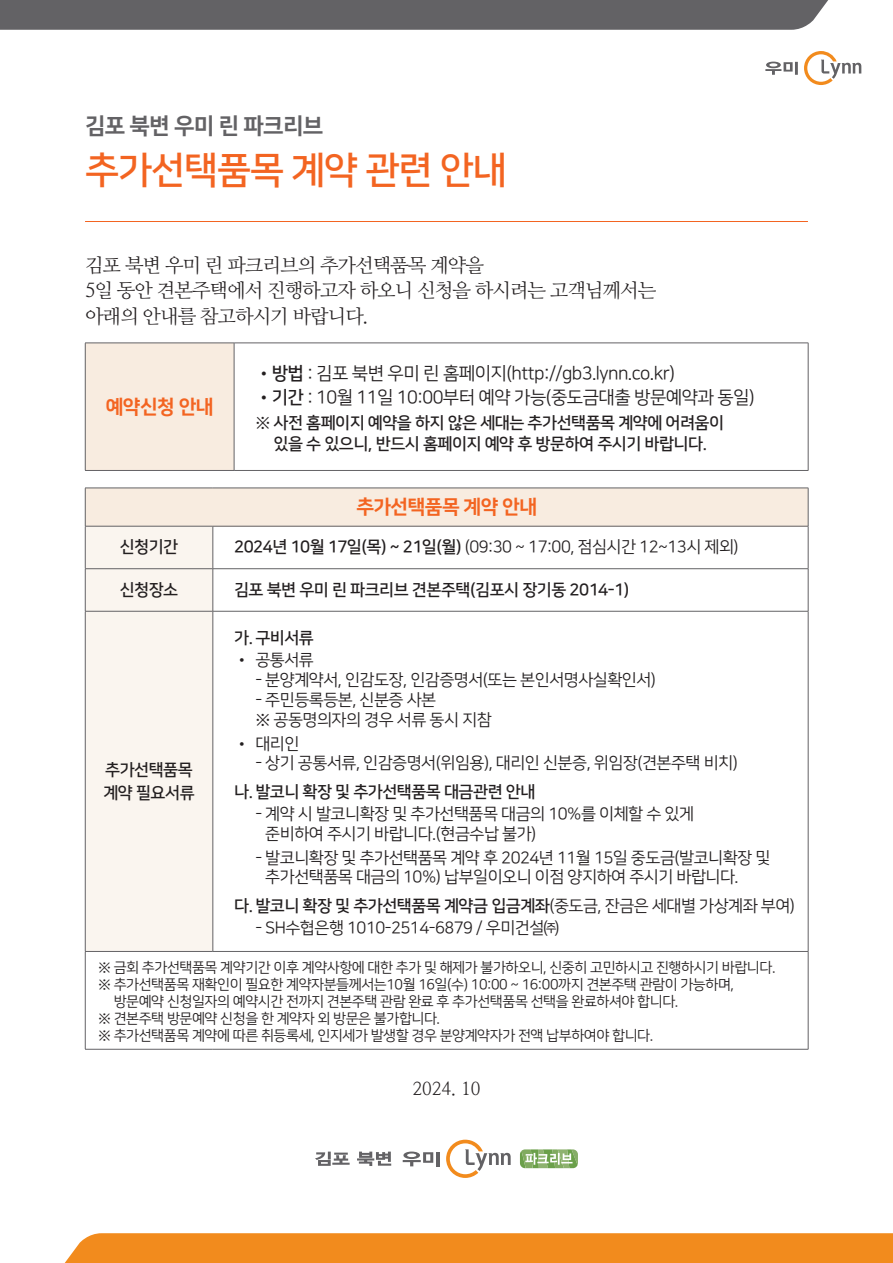
<style>
.page{position:relative;width:893px;height:1263px;background:#fff}
.page>*{position:absolute;margin:0;border:0;box-sizing:border-box;transform-origin:0 0}
.t1{font:37.5px "Nanum Square OTFB";letter-spacing:-.03em;color:#f36421}
.t2{font:22.5px "Nanum Square OTFEB";letter-spacing:-.03em;color:#636265}
.t3{font:19.5px/25.5px "Nanum Myeongjo OTF";letter-spacing:-.05em;color:#231f20}
.t4{font:19.5px "Nanum Square OTFEB";letter-spacing:-.03em;color:#f36421}
.t5{font:18px "Nanum Square OTFR";letter-spacing:-.03em;color:#231f20}
.t6{font:18px "Nanum Myeongjo OTF";color:#231f20}
.t7{font:16.5px/19.8px "Nanum Square OTFR";letter-spacing:-.03em;color:#231f20}
.t8{font:16.5px/21px "Nanum Square OTFB";letter-spacing:-.03em;color:#231f20;text-align:center}
.t9{font:14.25px "Nanum Square OTFR";letter-spacing:-.03em;color:#231f20}
.s1{font-family:"Nanum Gothic OTF"}
.s2{font-family:"Nanum Square OTFB"}
.s3{font-family:"Nanum Square OTFR"}
</style>
<div class="page">
<div style="left:0;top:0;width:828px;height:30px;background:#636265"></div>
<div style="left:64px;top:1233px;width:829px;height:30px;background:#f28b1d"></div>
<svg style="left:765px;top:62px;width:33px;height:13px"></svg>
<svg style="left:804px;top:51px;width:57px;height:34px"></svg>
<div style="left:85px;top:343px;width:149px;height:127px;background:#f8ece0"></div>
<hr style="left:85px;top:343px;width:149px;height:1px;background:#636265">
<hr style="left:85px;top:343px;width:1px;height:127px;background:#636265">
<hr style="left:234px;top:343px;width:574px;height:1px;background:#636265">
<hr style="left:234px;top:343px;width:1px;height:127px;background:#636265">
<hr style="left:808px;top:343px;width:1px;height:127px;background:#636265">
<hr style="left:85px;top:470px;width:149px;height:1px;background:#636265">
<hr style="left:234px;top:470px;width:574px;height:1px;background:#636265">
<div style="left:85px;top:488px;width:723px;height:38px;background:#f8ece0"></div>
<div style="left:86px;top:527px;width:127px;height:424px;background:#faf5ef"></div>
<hr style="left:85px;top:488px;width:128px;height:1px;background:#636265">
<hr style="left:85px;top:488px;width:1px;height:38px;background:#636265">
<hr style="left:213px;top:488px;width:595px;height:1px;background:#636265">
<hr style="left:808px;top:488px;width:1px;height:38px;background:#636265">
<hr style="left:85px;top:526px;width:128px;height:1px;background:#636265">
<hr style="left:85px;top:526px;width:1px;height:42px;background:#636265">
<hr style="left:213px;top:526px;width:595px;height:1px;background:#636265">
<hr style="left:213px;top:526px;width:1px;height:42px;background:#636265">
<hr style="left:808px;top:526px;width:1px;height:42px;background:#636265">
<hr style="left:85px;top:568px;width:128px;height:1px;background:#636265">
<hr style="left:85px;top:569px;width:1px;height:42px;background:#636265">
<hr style="left:213px;top:568px;width:595px;height:1px;background:#636265">
<hr style="left:213px;top:569px;width:1px;height:42px;background:#636265">
<hr style="left:808px;top:569px;width:1px;height:42px;background:#636265">
<hr style="left:85px;top:611px;width:128px;height:1px;background:#636265">
<hr style="left:85px;top:611px;width:1px;height:340px;background:#636265">
<hr style="left:213px;top:611px;width:595px;height:1px;background:#636265">
<hr style="left:213px;top:611px;width:1px;height:340px;background:#636265">
<hr style="left:808px;top:611px;width:1px;height:340px;background:#636265">
<hr style="left:85px;top:951px;width:128px;height:1px;background:#636265">
<hr style="left:85px;top:952px;width:1px;height:97px;background:#636265">
<hr style="left:213px;top:951px;width:595px;height:1px;background:#636265">
<hr style="left:808px;top:952px;width:1px;height:97px;background:#636265">
<hr style="left:85px;top:1049px;width:128px;height:1px;background:#636265">
<hr style="left:213px;top:1049px;width:595px;height:1px;background:#636265">
<hr style="left:85px;top:221px;width:723px;height:1px;background:#f36421">
<svg style="left:315px;top:1151px;width:35px;height:15px"></svg>
<svg style="left:357px;top:1151px;width:34px;height:15px"></svg>
<hr style="left:436px;top:1152px;width:3px;height:14px;background:#636265">
<svg style="left:403px;top:1151px;width:30px;height:15px"></svg>
<svg style="left:446px;top:1140px;width:65px;height:38px"></svg>
<svg style="left:520px;top:1149px;width:58px;height:19px"></svg>
<h2 class="t2" style="left:85px;top:113px;width:240px">김포 북변 우미 린 파크리브</h2>
<h1 class="t1" style="left:85px;top:151px;width:423px">추가선택품목 계약 관련 안내</h1>
<p class="t3" style="left:85px;top:251px;width:573px">김포 북변 우미 린 파크리브의 추가선택품목 계약을<br>5일 동안 견본주택에서 진행하고자 하오니 신청을 하시려는 고객님께서는 아래의 안내를 참고하시기 바랍니다.</p>
<p class="t4" style="left:106px;top:396px;width:109px">예약신청 안내</p>
<p class="t5" style="left:255px;top:364px;width:421px"><span class="s1">•</span><span class="s2">방법</span> : 김포 북변 우미 린 홈페이지(http://gb3.lynn.co.kr)</p>
<p class="t5" style="left:255px;top:388px;width:501px"><span class="s1">•</span><span class="s2">기간</span> : 10월 11일 10:00부터 예약 가능(중도금대출 방문예약과 동일)</p>
<p class="t8" style="left:255px;top:412px;width:470px"><span class="s3">※</span> 사전 홈페이지 예약을 하지 않은 세대는 추가선택품목 계약에 어려움이 있을 수 있으니, 반드시 홈페이지 예약 후 방문하여 주시기 바랍니다.</p>
<p class="t4" style="left:356px;top:496px;width:182px">추가선택품목 계약 안내</p>
<p class="t8" style="left:120px;top:537px;width:60px">신청기간</p>
<p class="t7" style="left:234px;top:538px;width:506px"><span class="s2">2024년 10월 17일(목) ~ 21일(월)</span> (09:30 ~ 17:00, 점심시간 12~13시 제외)</p>
<p class="t8" style="left:120px;top:579px;width:60px">신청장소</p>
<p class="t8" style="left:234px;top:579px;width:397px">김포 북변 우미 린 파크리브 견본주택(김포시 장기동 2014-1)</p>
<p class="t8" style="left:234px;top:628px;width:81px">가.구비서류</p>
<p class="t7" style="left:234px;top:650px;width:81px"><span class="s1">•</span> 공통서류</p>
<p class="t7" style="left:255px;top:670px;width:402px">- 분양계약서, 인감도장, 인감증명서(또는 본인서명사실확인서)</p>
<p class="t7" style="left:255px;top:690px;width:238px">- 주민등록등본, 신분증 사본<br>※ 공동명의자의 경우 서류 동시 지참</p>
<p class="t7" style="left:234px;top:734px;width:67px"><span class="s1">•</span> 대리인</p>
<p class="t7" style="left:255px;top:754px;width:484px">- 상기 공통서류, 인감증명서(위임용), 대리인 신분증, 위임장(견본주택 비치)</p>
<p class="t8" style="left:234px;top:781px;width:303px">나.발코니 확장 및 추가선택품목 대금관련 안내</p>
<p class="t7" style="left:265px;top:804px;width:430px;text-indent:-10px">- 계약 시 발코니확장 및 추가선택품목 대금의 10%를 이체할 수 있게 준비하여 주시기 바랍니다.(현금수납 불가)</p>
<p class="t7" style="left:265px;top:848px;width:507px;text-indent:-10px">- 발코니확장 및 추가선택품목 계약 후 2024년 11월 15일 중도금(발코니확장 및 추가선택품목 대금의 10%) 납부일이오니 이점 양지하여 주시기 바랍니다.</p>
<p class="t8" style="left:234px;top:895px;width:562px">다.발코니 확장 및 추가선택품목 계약금 입금계좌<span class="s3">(중도금, 잔금은 세대별 가상계좌 부여)</span></p>
<p class="t7" style="left:255px;top:918px;width:305px">- SH수협은행 1010-2514-6879 / 우미건설㈜</p>
<p class="t9" style="left:98px;top:960px;width:679px">※ 금회 추가선택품목 계약기간 이후 계약사항에 대한 추가 및 해제가 불가하오니, 신중히 고민하시고 진행하시기 바랍니다.</p>
<p class="t9" style="left:98px;top:977px;width:637px">※ 추가선택품목 재확인이 필요한 계약자분들께서는10월 16일(수) 10:00 ~ 16:00까지 견본주택 관람이 가능하며,</p>
<p class="t9" style="left:114px;top:994px;width:566px">방문예약 신청일자의 예약시간 전까지 견본주택 관람 완료 후 추가선택품목 선택을 완료하셔야 합니다.</p>
<p class="t9" style="left:98px;top:1011px;width:344px">※ 견본주택 방문예약 신청을 한 계약자 외 방문은 불가합니다.</p>
<p class="t9" style="left:98px;top:1028px;width:557px">※ 추가선택품목 계약에 따른 취등록세, 인지세가 발생할 경우 분양계약자가 전액 납부하여야 합니다.</p>
<p class="t6" style="left:412px;top:1077px;width:70px">2024. 10</p>
<p class="t8" style="left:103px;top:759px;width:93px;line-height:22.5px;text-align:left">추가선택품목 계약 필요서류</p>
</div>
